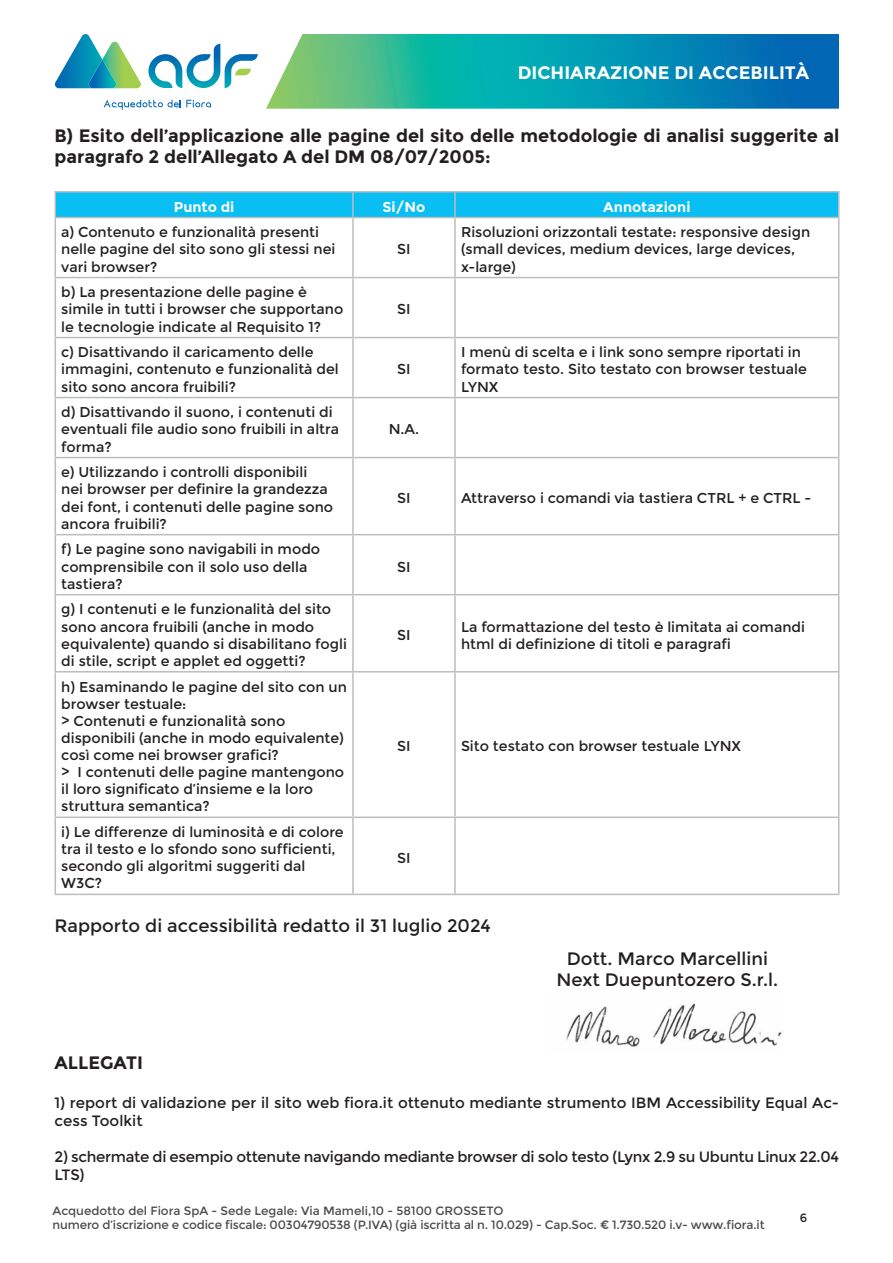
<style>
.page{position:relative;width:893px;height:1263px;background:#fff}
.page>*{position:absolute;margin:0;border:0;box-sizing:border-box;transform-origin:0 0}
.t1{font:700 18px/21.6px "Montserrat";color:#231f20}
.t2{font:18px "Montserrat";color:#231f20}
.t3{font:700 18px "Montserrat";color:#fff}
.t4{font:15px/18px "Montserrat";letter-spacing:-.005em;color:#231f20}
.t5{font:14.25px/17.1px "Montserrat";color:#231f20}
.t6{font:700 14.25px "Montserrat";color:#fff}
.t7{font:12px/14.4px "Montserrat";letter-spacing:-.01em;color:#4b4c4d}
.t8{font:12px "Montserrat";color:#231f20}
</style>
<div class="page">
<svg style="left:148px;top:44px;width:110px;height:44px"></svg>
<svg style="left:55px;top:34px;width:86px;height:54px"></svg>
<svg style="left:104px;top:100px;width:107px;height:10px"></svg>
<svg style="left:266px;top:34px;width:573px;height:75px;background:#1ea0aa"></svg>
<hr style="left:55px;top:191px;width:298px;height:1px;background:#bcbdc0">
<hr style="left:353px;top:191px;width:102px;height:1px;background:#bcbdc0">
<hr style="left:455px;top:191px;width:384px;height:1px;background:#bcbdc0">
<svg style="left:55px;top:192px;width:784px;height:25px;background:#0fbdf0"></svg>
<hr style="left:55px;top:217px;width:298px;height:1px;background:#bcbdc0">
<hr style="left:55px;top:218px;width:1px;height:59px;background:#bcbdc0">
<hr style="left:353px;top:217px;width:102px;height:1px;background:#bcbdc0">
<hr style="left:352px;top:218px;width:2px;height:59px;background:#bcbdc0">
<hr style="left:455px;top:217px;width:384px;height:1px;background:#bcbdc0">
<hr style="left:454px;top:218px;width:2px;height:59px;background:#bcbdc0">
<hr style="left:838px;top:218px;width:1px;height:59px;background:#bcbdc0">
<hr style="left:55px;top:277px;width:298px;height:1px;background:#bcbdc0">
<hr style="left:55px;top:278px;width:1px;height:59px;background:#bcbdc0">
<hr style="left:353px;top:277px;width:102px;height:1px;background:#bcbdc0">
<hr style="left:352px;top:278px;width:2px;height:59px;background:#bcbdc0">
<hr style="left:455px;top:277px;width:384px;height:1px;background:#bcbdc0">
<hr style="left:454px;top:278px;width:2px;height:59px;background:#bcbdc0">
<hr style="left:838px;top:278px;width:1px;height:59px;background:#bcbdc0">
<hr style="left:55px;top:337px;width:298px;height:1px;background:#bcbdc0">
<hr style="left:55px;top:338px;width:1px;height:59px;background:#bcbdc0">
<hr style="left:353px;top:337px;width:102px;height:1px;background:#bcbdc0">
<hr style="left:352px;top:338px;width:2px;height:59px;background:#bcbdc0">
<hr style="left:455px;top:337px;width:384px;height:1px;background:#bcbdc0">
<hr style="left:454px;top:338px;width:2px;height:59px;background:#bcbdc0">
<hr style="left:838px;top:338px;width:1px;height:59px;background:#bcbdc0">
<hr style="left:55px;top:397px;width:298px;height:1px;background:#bcbdc0">
<hr style="left:55px;top:398px;width:1px;height:59px;background:#bcbdc0">
<hr style="left:353px;top:397px;width:102px;height:1px;background:#bcbdc0">
<hr style="left:352px;top:398px;width:2px;height:59px;background:#bcbdc0">
<hr style="left:455px;top:397px;width:384px;height:1px;background:#bcbdc0">
<hr style="left:454px;top:398px;width:2px;height:59px;background:#bcbdc0">
<hr style="left:838px;top:398px;width:1px;height:59px;background:#bcbdc0">
<hr style="left:55px;top:457px;width:298px;height:1px;background:#bcbdc0">
<hr style="left:55px;top:458px;width:1px;height:76px;background:#bcbdc0">
<hr style="left:353px;top:457px;width:102px;height:1px;background:#bcbdc0">
<hr style="left:352px;top:458px;width:2px;height:76px;background:#bcbdc0">
<hr style="left:455px;top:457px;width:384px;height:1px;background:#bcbdc0">
<hr style="left:454px;top:458px;width:2px;height:76px;background:#bcbdc0">
<hr style="left:838px;top:458px;width:1px;height:76px;background:#bcbdc0">
<hr style="left:55px;top:534px;width:298px;height:1px;background:#bcbdc0">
<hr style="left:55px;top:535px;width:1px;height:59px;background:#bcbdc0">
<hr style="left:353px;top:534px;width:102px;height:1px;background:#bcbdc0">
<hr style="left:352px;top:535px;width:2px;height:59px;background:#bcbdc0">
<hr style="left:455px;top:534px;width:384px;height:1px;background:#bcbdc0">
<hr style="left:454px;top:535px;width:2px;height:59px;background:#bcbdc0">
<hr style="left:838px;top:535px;width:1px;height:59px;background:#bcbdc0">
<hr style="left:55px;top:594px;width:298px;height:1px;background:#bcbdc0">
<hr style="left:55px;top:595px;width:1px;height:76px;background:#bcbdc0">
<hr style="left:353px;top:594px;width:102px;height:1px;background:#bcbdc0">
<hr style="left:352px;top:595px;width:2px;height:76px;background:#bcbdc0">
<hr style="left:455px;top:594px;width:384px;height:1px;background:#bcbdc0">
<hr style="left:454px;top:595px;width:2px;height:76px;background:#bcbdc0">
<hr style="left:838px;top:595px;width:1px;height:76px;background:#bcbdc0">
<hr style="left:55px;top:671px;width:298px;height:1px;background:#bcbdc0">
<hr style="left:55px;top:672px;width:1px;height:144px;background:#bcbdc0">
<hr style="left:353px;top:671px;width:102px;height:1px;background:#bcbdc0">
<hr style="left:352px;top:672px;width:2px;height:144px;background:#bcbdc0">
<hr style="left:455px;top:671px;width:384px;height:1px;background:#bcbdc0">
<hr style="left:454px;top:672px;width:2px;height:144px;background:#bcbdc0">
<hr style="left:838px;top:672px;width:1px;height:144px;background:#bcbdc0">
<hr style="left:55px;top:816px;width:298px;height:2px;background:#bcbdc0">
<hr style="left:55px;top:818px;width:1px;height:76px;background:#bcbdc0">
<hr style="left:353px;top:816px;width:102px;height:2px;background:#bcbdc0">
<hr style="left:352px;top:818px;width:2px;height:76px;background:#bcbdc0">
<hr style="left:455px;top:816px;width:384px;height:2px;background:#bcbdc0">
<hr style="left:454px;top:818px;width:2px;height:76px;background:#bcbdc0">
<hr style="left:838px;top:818px;width:1px;height:76px;background:#bcbdc0">
<hr style="left:55px;top:894px;width:298px;height:1px;background:#bcbdc0">
<hr style="left:353px;top:894px;width:102px;height:1px;background:#bcbdc0">
<hr style="left:455px;top:894px;width:384px;height:1px;background:#bcbdc0">
<img style="left:566px;top:1003px;width:216px;height:44px">
<p class="t3" style="left:518px;top:62px;width:293px">DICHIARAZIONE DI ACCEBILITÀ</p>
<p class="t1" style="left:55px;top:125px;width:786px">B) Esito dell’applicazione alle pagine del sito delle metodologie di analisi suggerite al paragrafo 2 dell’Allegato A del DM 08/07/2005:</p>
<p class="t6" style="left:174px;top:198px;width:62px">Punto di</p>
<p class="t6" style="left:382px;top:198px;width:44px">Si/No</p>
<p class="t6" style="left:603px;top:198px;width:89px">Annotazioni</p>
<p class="t5" style="left:61px;top:224px;width:276px">a) Contenuto e funzionalità presenti nelle pagine del sito sono gli stessi nei vari browser?</p>
<p class="t5" style="left:461px;top:224px;width:351px">Risoluzioni orizzontali testate: responsive design (small devices, medium devices, large devices, x-large)</p>
<p class="t5" style="left:397px;top:241px;width:15px">SI</p>
<p class="t5" style="left:61px;top:284px;width:284px">b) La presentazione delle pagine è simile in tutti i browser che supportano le tecnologie indicate al Requisito 1?</p>
<p class="t5" style="left:61px;top:344px;width:279px">c) Disattivando il caricamento delle immagini, contenuto e funzionalità del sito sono ancora fruibili?</p>
<p class="t5" style="left:61px;top:404px;width:279px">d) Disattivando il suono, i contenuti di eventuali file audio sono fruibili in altra forma?</p>
<p class="t5" style="left:61px;top:464px;width:273px">e) Utilizzando i controlli disponibili<br>nei browser per definire la grandezza dei font, i contenuti delle pagine sono ancora fruibili?</p>
<p class="t5" style="left:61px;top:541px;width:260px">f) Le pagine sono navigabili in modo comprensibile con il solo uso della tastiera?</p>
<p class="t5" style="left:61px;top:601px;width:287px">g) I contenuti e le funzionalità del sito sono ancora fruibili (anche in modo equivalente) quando si disabilitano fogli di stile, script e applet ed oggetti?</p>
<p class="t5" style="left:61px;top:678px;width:287px">h) Esaminando le pagine del sito con un browser testuale:</p>
<p class="t5" style="left:61px;top:712px;width:284px">&gt; Contenuti e funzionalità sono disponibili (anche in modo equivalente) così come nei browser grafici?</p>
<p class="t5" style="left:61px;top:764px;width:284px">&gt; I contenuti delle pagine mantengono il loro significato d’insieme e la loro struttura semantica?</p>
<p class="t5" style="left:61px;top:824px;width:284px">i) Le differenze di luminosità e di colore tra il testo e lo sfondo sono sufficienti, secondo gli algoritmi suggeriti dal<br>W3C?</p>
<p class="t5" style="left:397px;top:301px;width:15px">SI</p>
<p class="t5" style="left:397px;top:361px;width:15px">SI</p>
<p class="t5" style="left:389px;top:421px;width:32px">N.A.</p>
<p class="t5" style="left:461px;top:344px;width:347px">I menù di scelta e i link sono sempre riportati in formato testo. Sito testato con browser testuale<br>LYNX</p>
<p class="t5" style="left:397px;top:490px;width:15px">SI</p>
<p class="t5" style="left:461px;top:490px;width:352px">Attraverso i comandi via tastiera CTRL + e CTRL -</p>
<p class="t5" style="left:397px;top:558px;width:15px">SI</p>
<p class="t5" style="left:397px;top:627px;width:15px">SI</p>
<p class="t5" style="left:461px;top:618px;width:346px">La formattazione del testo è limitata ai comandi html di definizione di titoli e paragrafi</p>
<p class="t5" style="left:397px;top:738px;width:15px">SI</p>
<p class="t5" style="left:461px;top:738px;width:282px">Sito testato con browser testuale LYNX</p>
<p class="t5" style="left:397px;top:849px;width:15px">SI</p>
<p class="t2" style="left:55px;top:915px;width:438px">Rapporto di accessibilità redatto il 31 luglio 2024</p>
<p class="t2" style="left:567px;top:948px;width:203px">Dott. Marco Marcellini</p>
<p class="t2" style="left:556px;top:970px;width:223px">Next Duepuntozero S.r.l.</p>
<p class="t1" style="left:55px;top:1052px;width:90px">ALLEGATI</p>
<p class="t4" style="left:55px;top:1094px;width:786px">1) report di validazione per il sito web fiora.it ottenuto mediante strumento IBM Accessibility Equal Ac&shy;cess Toolkit</p>
<p class="t4" style="left:55px;top:1148px;width:786px">2) schermate di esempio ottenute navigando mediante browser di solo testo (Lynx 2.9 su Ubuntu Linux 22.04<br>LTS)</p>
<p class="t7" style="left:52px;top:1203px;width:714px">Acquedotto del Fiora SpA - Sede Legale: Via Mameli,10 - 58100 GROSSETO<br>numero d’iscrizione e codice fiscale: 00304790538 (P.IVA) (già iscritta al n. 10.029) - Cap.Soc. € 1.730.520 i.v- www.fiora.it</p>
<p class="t8" style="left:800px;top:1210px;width:9px">6</p>
</div>
